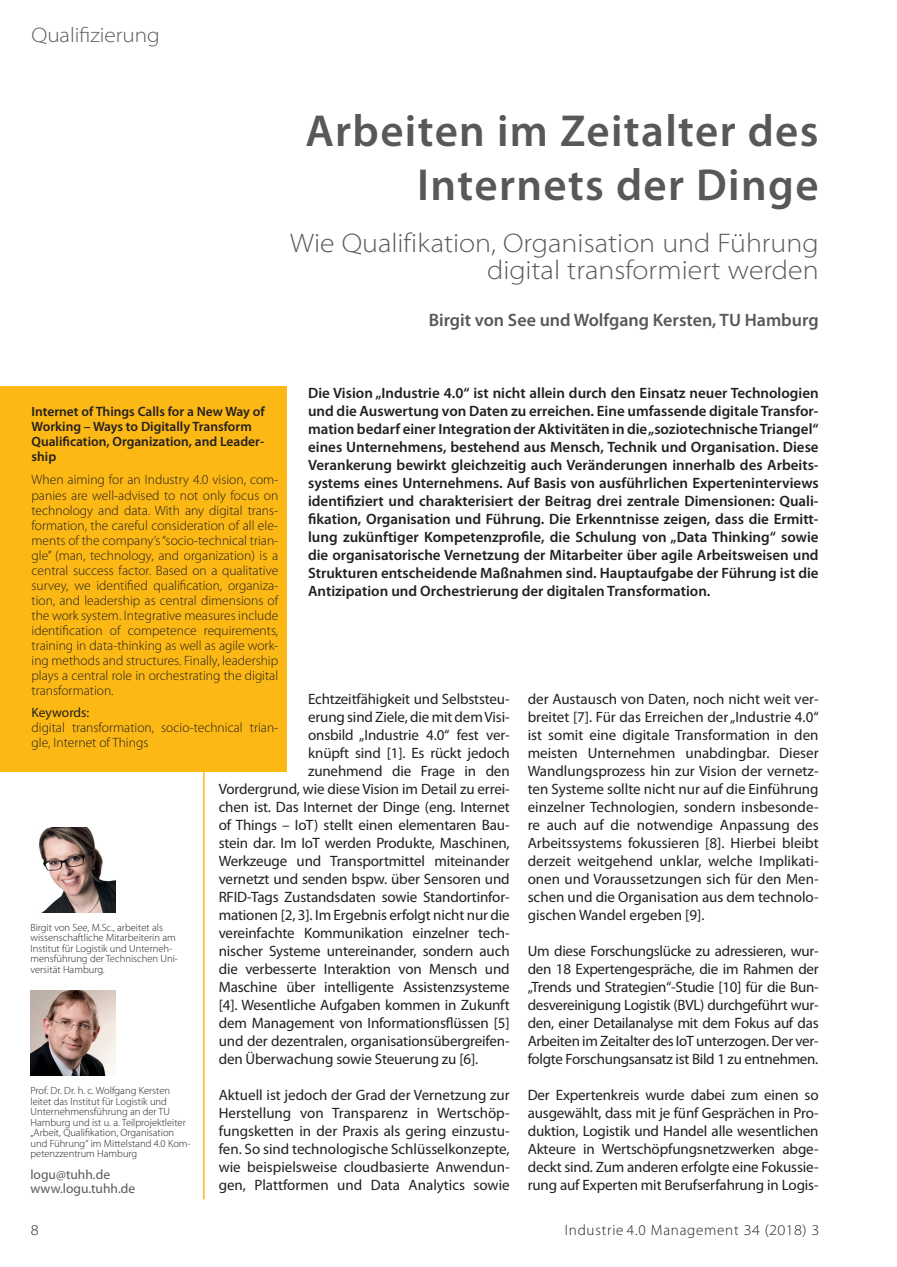
<style>
.page{position:relative;width:897px;height:1267px;background:#fff}
.page>*{position:absolute;margin:0;border:0;box-sizing:border-box;transform-origin:0 0}
.t1{font:600 45px/54px "Myriad Pro";letter-spacing:.03em;color:#57585a;text-align:right}
.t2{font:300 semi-expanded 27px/27px "Myriad Pro";color:#57585a;text-align:right}
.t3{font:300 semi-expanded 21px "Myriad Pro";color:#57585a}
.t4{font:600 18px "Myriad Pro";color:#57585a}
.t5{font:15px/18px "Myriad Pro";letter-spacing:-.01em;color:#231f20;text-align:justify}
.t6{font:600 15px/18px "Myriad Pro";color:#231f20;text-align:justify}
.t7{font:300 15px "Myriad Pro";letter-spacing:.05em;color:#231f20}
.t8{font:300 semi-expanded 15px "Myriad Pro";color:#231f20}
.t9{font:300 13.5px/15px "Myriad Pro";color:#231f20;text-align:justify}
.t10{font:600 13.5px/15px "Myriad Pro";color:#231f20}
.t11{font:13.5px/13.5px "Myriad Pro";color:#57585a}
.t12{font:13.5px "Myriad Pro";color:#231f20}
.t13{font:300 10.5px/10.5px "Myriad Pro";color:#231f20}
.s1{font-stretch:semi-expanded}
</style>
<div class="page">
<hr style="left:203px;top:114px;width:1px;height:1085px;background:#fcb814">
<div style="left:32px;top:104px;width:786px;height:285px;background:#fff"></div>
<div style="left:0;top:386px;width:287px;height:385px;background:#fcb814"></div>
<img style="left:30px;top:990px;width:85px;height:85px">
<img style="left:39px;top:827px;width:76px;height:85px">
<h3 class="t3" style="left:31px;top:23px;width:130px">Qualifizierung</h3>
<h1 class="t1" style="left:305px;top:104px;width:514px">Arbeiten im Zeitalter des<br>Internets der Dinge</h1>
<h2 class="t2" style="left:290px;top:230px;width:530px">Wie Qualifikation, Organisation und Führung digital transformiert werden</h2>
<p class="t4" style="left:428px;top:310px;width:391px">Birgit von See und Wolfgang Kersten, TU Hamburg</p>
<p class="t6" style="left:308px;top:384px;width:512px">Die Vision „Industrie 4.0“ ist nicht allein durch den Einsatz neuer Technologien und die Auswertung von Daten zu erreichen. Eine umfassende digitale Transfor&shy;mation bedarf einer Integration der Aktivitäten in die „soziotechnische Triangel“ eines Unternehmens, bestehend aus Mensch, Technik und Organisation. Diese Verankerung bewirkt gleichzeitig auch Veränderungen innerhalb des Arbeits&shy;systems eines Unternehmens. Auf Basis von ausführlichen Experteninterviews identifiziert und charakterisiert der Beitrag drei zentrale Dimensionen: Quali&shy;fikation, Organisation und Führung. Die Erkenntnisse zeigen, dass die Ermitt&shy;lung zukünftiger Kompetenzprofile, die Schulung von „Data Thinking“ sowie die organisatorische Vernetzung der Mitarbeiter über agile Arbeitsweisen und Strukturen entscheidende Maßnahmen sind. Hauptaufgabe der Führung ist die Antizipation und Orchestrierung der digitalen Transformation.</p>
<p class="t10" style="left:31px;top:404px;width:235px">Internet of Things Calls for a New Way of<br>Working – Ways to Digitally Transform<br>Qualification, Organization, and Leader&shy;ship</p>
<p class="t9" style="left:31px;top:472px;width:248px">When aiming for an Industry 4.0 vision, com&shy;panies are well-advised to not only focus on technology and data. With any digital trans&shy;formation, the careful consideration of all ele&shy;ments of the company’s “socio-technical trian&shy;gle” (man, technology, and organization) is a central success factor. Based on a qualitative survey, we identified qualification, organiza&shy;tion, and leadership as central dimensions of the work system. Integrative measures include identification of competence requirements, training in data-thinking as well as agile work&shy;ing methods and structures. Finally, leadership plays a central role in orchestrating the digital transformation.</p>
<p class="t12" style="left:31px;top:704px;width:59px">Keywords:</p>
<p class="t9" style="left:31px;top:719px;width:248px">digital transformation, socio-technical trian&shy;gle, Internet of Things</p>
<p class="t5" style="left:308px;top:690px;width:203px">Echtzeitfähigkeit und Selbststeu-</p>
<p class="t5" style="left:308px;top:708px;width:203px">erung sind Ziele, die mit dem Visi-</p>
<p class="t5" style="left:308px;top:726px;width:203px">onsbild „Industrie 4.0“ fest ver-</p>
<p class="t5" style="left:308px;top:744px;width:203px">knüpft sind [1]. Es rückt jedoch</p>
<p class="t5" style="left:308px;top:762px;width:203px">zunehmend die Frage in den</p>
<p class="t5" style="left:219px;top:780px;width:292px">Vordergrund, wie diese Vision im Detail zu errei-</p>
<p class="t5" style="left:219px;top:798px;width:292px">chen ist. Das Internet der Dinge (eng. Internet</p>
<p class="t5" style="left:219px;top:816px;width:292px">of Things – IoT) stellt einen elementaren Bau-</p>
<p class="t5" style="left:219px;top:834px;width:292px">stein dar. Im IoT werden Produkte, Maschinen,</p>
<p class="t5" style="left:219px;top:852px;width:292px">Werkzeuge und Transportmittel miteinander</p>
<p class="t5" style="left:219px;top:870px;width:292px">vernetzt und senden bspw. über Sensoren und</p>
<p class="t5" style="left:219px;top:888px;width:292px">RFID-Tags Zustandsdaten sowie Standortinfor-</p>
<p class="t5" style="left:219px;top:906px;width:292px">mationen [2, 3]. Im Ergebnis erfolgt nicht nur die</p>
<p class="t5" style="left:219px;top:924px;width:292px">vereinfachte Kommunikation einzelner tech-</p>
<p class="t5" style="left:219px;top:942px;width:292px">nischer Systeme untereinander, sondern auch</p>
<p class="t5" style="left:219px;top:960px;width:292px">die verbesserte Interaktion von Mensch und</p>
<p class="t5" style="left:219px;top:978px;width:292px">Maschine über intelligente Assistenzsysteme</p>
<p class="t5" style="left:219px;top:996px;width:292px">[4]. Wesentliche Aufgaben kommen in Zukunft</p>
<p class="t5" style="left:219px;top:1014px;width:292px">dem Management von Informationsflüssen [5]</p>
<p class="t5" style="left:219px;top:1032px;width:292px">und der dezentralen, organisationsübergreifen-</p>
<p class="t5" style="left:219px;top:1050px;width:261px">den Überwachung sowie Steuerung zu [6].</p>
<p class="t5" style="left:219px;top:1086px;width:292px">Aktuell ist jedoch der Grad der Vernetzung zur Herstellung von Transparenz in Wertschöp&shy;fungsketten in der Praxis als gering einzustu&shy;fen. So sind technologische Schlüsselkonzepte, wie beispielsweise cloudbasierte Anwendun&shy;gen, Plattformen und Data Analytics sowie</p>
<p class="t5" style="left:527px;top:690px;width:292px">der Austausch von Daten, noch nicht weit ver&shy;breitet [7]. Für das Erreichen der „Industrie 4.0“ ist somit eine digitale Transformation in den meisten Unternehmen unabdingbar. Dieser Wandlungsprozess hin zur Vision der vernetz&shy;ten Systeme sollte nicht nur auf die Einführung einzelner Technologien, sondern insbesonde&shy;re auch auf die notwendige Anpassung des Arbeitssystems fokussieren [8]. Hierbei bleibt derzeit weitgehend unklar, welche Implikati&shy;onen und Voraussetzungen sich für den Men&shy;schen und die Organisation aus dem technolo&shy;gischen Wandel ergeben [9].</p>
<p class="t5" style="left:527px;top:942px;width:292px">Um diese Forschungslücke zu adressieren, wur&shy;den 18 Expertengespräche, die im Rahmen der „Trends und Strategien“-Studie [10] für die Bun&shy;desvereinigung Logistik (BVL) durchgeführt wur&shy;den, einer Detailanalyse mit dem Fokus auf das Arbeiten im Zeitalter des IoT unterzogen. Der ver&shy;folgte Forschungsansatz ist Bild 1 zu entnehmen.</p>
<p class="t5" style="left:527px;top:1086px;width:292px">Der Expertenkreis wurde dabei zum einen so ausgewählt, dass mit je fünf Gesprächen in Pro&shy;duktion, Logistik und Handel alle wesentlichen Akteure in Wertschöpfungsnetzwerken abge&shy;deckt sind. Zum anderen erfolgte eine Fokussie&shy;rung auf Experten mit Berufserfahrung in Logis-</p>
<p class="t13" style="left:30px;top:922px;width:149px">Birgit von See, M.Sc., arbeitet als wissenschaftliche Mitarbeiterin am<br>Institut für Logistik und Unterneh&shy;mensführung der Technischen Uni&shy;versität Hamburg.</p>
<p class="t13" style="left:30px;top:1085px;width:162px">Prof. Dr. Dr. h. c. Wolfgang Kersten leitet das Institut für Logistik und Unternehmensführung an der TU Hamburg und ist u. a. Teilprojektleiter „Arbeit, Qualifikation, Organisation und Führung“ im Mittelstand 4.0 Kom&shy;petenzzentrum Hamburg</p>
<p class="t11" style="left:30px;top:1168px;width:106px">logu@tuhh.de www.logu.tuhh.de</p>
<p class="t8" style="left:31px;top:1221px;width:9px">8</p>
<p class="t7" style="left:564px;top:1221px;width:256px">Industrie 4.0 Management <span class="s1">34 (2018) 3</span></p>
</div>
